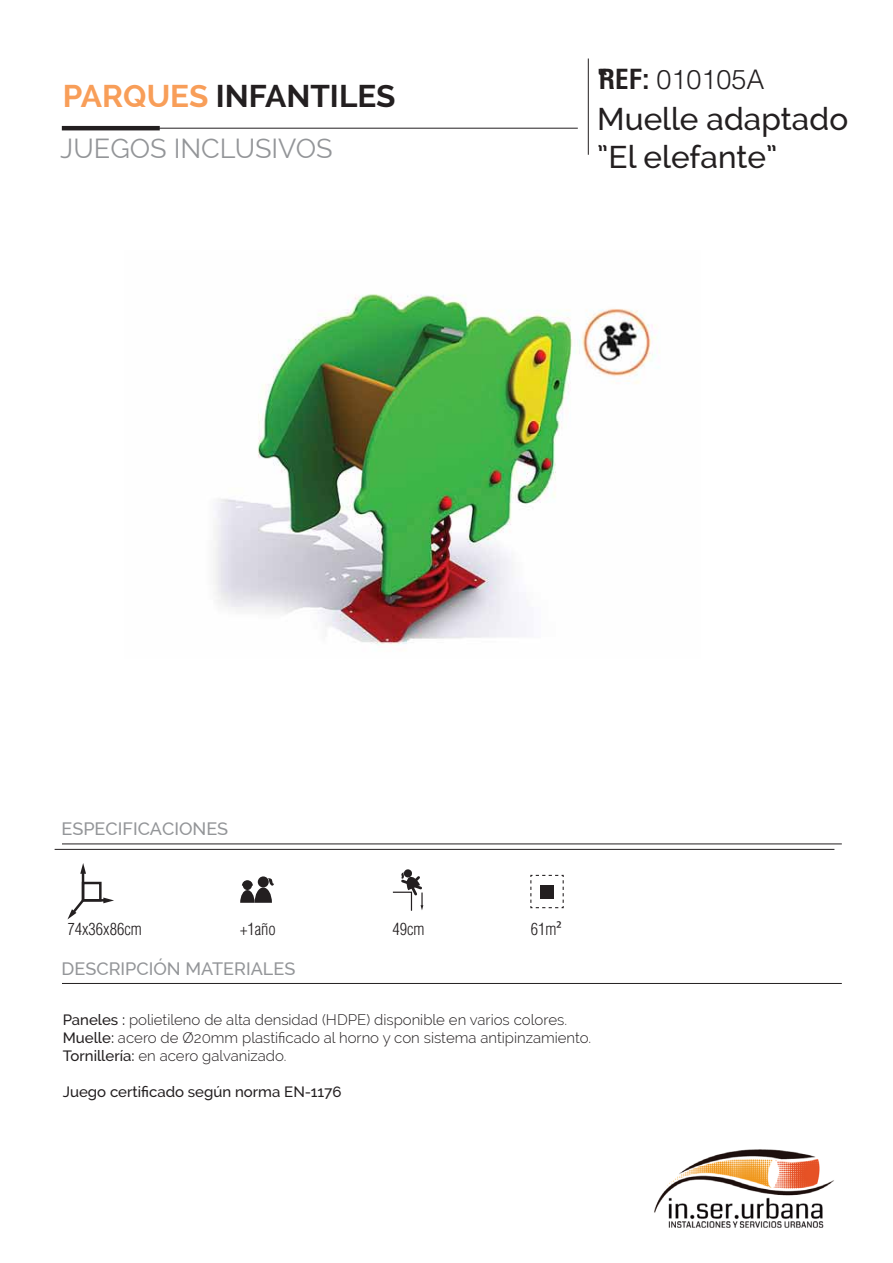
<style>
.page{position:relative;width:893px;height:1263px;background:#fff}
.page>*{position:absolute;margin:0;border:0;box-sizing:border-box;transform-origin:0 0}
.t1{font:500 31.5px/37.8px "Raleway";color:#231f20}
.t2{font:700 31.5px "Raleway";color:#231f20}
.t3{font:27px "Raleway";color:#939598}
.t4{font:300 27px "Helvetica LT Std";color:#231f20}
.t5{font:500 18px "Raleway";color:#939598}
.t6{font:300 condensed 16.5px "Helvetica LT Std";color:#231f20}
.t7{font:300 15px/18px "Raleway";color:#231f20}
.t8{font:500 15px "Raleway";color:#231f20}
.s1{color:#f89e59}
.s2{font-weight:700;font-stretch:condensed}
.s3{font-family:"Myriad Pro";font-weight:400;font-stretch:normal}
.s4{font-weight:500}
</style>
<div class="page">
<hr style="left:62px;top:843px;width:780px;height:1px;background:#231f20">
<hr style="left:63px;top:128px;width:515px;height:1px;background:#231f20">
<hr style="left:62px;top:126px;width:98px;height:4px;background:#231f20">
<hr style="left:588px;top:59px;width:1px;height:96px;background:#231f20">
<hr style="left:62px;top:983px;width:780px;height:1px;background:#231f20">
<img style="left:654px;top:1149px;width:180px;height:79px">
<hr style="left:55px;top:849px;width:779px;height:1px;background:#231f20">
<div style="left:82px;top:882px;width:20px;height:19px;border:2px solid #231f20"></div>
<hr style="left:82px;top:872px;width:2px;height:28px;background:#231f20">
<svg style="left:80px;top:863px;width:6px;height:11px"></svg>
<svg style="left:67px;top:897px;width:20px;height:22px"></svg>
<hr style="left:83px;top:899px;width:22px;height:2px;background:#231f20">
<svg style="left:103px;top:897px;width:11px;height:6px"></svg>
<svg style="left:258px;top:876px;width:11px;height:11px"></svg>
<svg style="left:240px;top:878px;width:34px;height:25px"></svg>
<svg style="left:530px;top:874px;width:34px;height:35px"></svg>
<svg style="left:392px;top:869px;width:32px;height:42px"></svg>
<img style="left:213px;top:294px;width:447px;height:352px">
<h1 class="t2" style="left:63px;top:78px;width:334px"><span class="s1">PARQUES</span> INFANTILES</h1>
<h2 class="t3" style="left:60px;top:133px;width:274px">JUEGOS INCLUSIVOS</h2>
<h2 class="t4" style="left:599px;top:62px;width:167px"><span class="s2">REF:</span> 010105A</h2>
<h1 class="t1" style="left:597px;top:62px;width:252px">“<br>Muelle adaptado ”El elefante”</h1>
<p class="t5" style="left:62px;top:818px;width:168px">ESPECIFICACIONES</p>
<p class="t6" style="left:68px;top:919px;width:76px">74x36x86cm</p>
<p class="t6" style="left:240px;top:919px;width:37px">+1año</p>
<p class="t6" style="left:393px;top:919px;width:34px">49cm</p>
<p class="t6" style="left:531px;top:919px;width:32px">61m<span class="s3">²</span></p>
<p class="t5" style="left:62px;top:958px;width:235px">DESCRIPCIÓN MATERIALES</p>
<p class="t7" style="left:63px;top:1011px;width:530px"><span class="s4">Paneles :</span> polietileno de alta densidad (HDPE) disponible en varios colores.<br><span class="s4">Muelle:</span> acero de Ø20mm plastificado al horno y con sistema antipinzamiento.<br><span class="s4">Tornillería:</span> en acero galvanizado.</p>
<p class="t8" style="left:63px;top:1083px;width:280px">Juego certificado según norma EN-1176</p>
</div>
